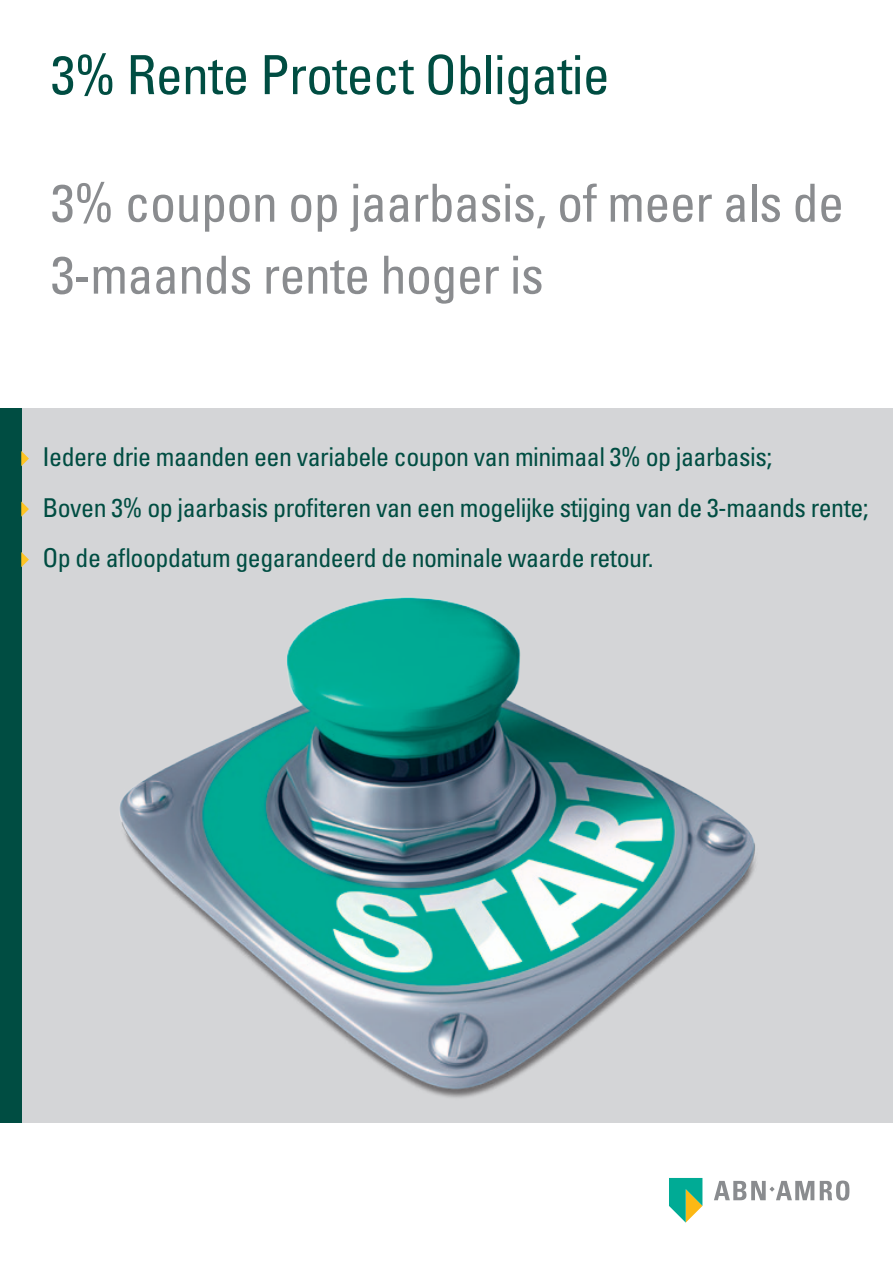
<style>
.page{position:relative;width:893px;height:1263px;background:#fff}
.page>*{position:absolute;margin:0;border:0;box-sizing:border-box;transform-origin:0 0}
.t1{font:condensed 54px "Univers";letter-spacing:-.015em;color:#004d42}
.t2{font:condensed 52.5px/72px "Univers";letter-spacing:-.015em;color:#8a8c8f}
.t3{font:condensed 25.95px/50.6px "Univers";letter-spacing:-.02em;color:#004d42}
</style>
<div class="page">
<svg style="left:714px;top:1181px;width:100px;height:19px"></svg>
<svg style="left:820px;top:1180px;width:29px;height:20px"></svg>
<svg style="left:669px;top:1178px;width:33px;height:44px"></svg>
<div style="left:6px;top:408px;width:887px;height:715px;background:#d4d5d7"></div>
<img style="left:120px;top:597px;width:636px;height:501px">
<div style="left:0;top:408px;width:21px;height:715px;background:#004d42"></div>
<svg style="left:21px;top:451px;width:8px;height:15px"></svg>
<svg style="left:21px;top:501px;width:8px;height:16px"></svg>
<svg style="left:21px;top:552px;width:8px;height:15px"></svg>
<h1 class="t1" style="left:51px;top:41px;width:560px">3% Rente Protect Obligatie</h1>
<h2 class="t2" style="left:51px;top:166px;width:795px">3% coupon op jaarbasis, of meer als de<br>3-maands rente hoger is</h2>
<p class="t3" style="left:43px;top:431px;width:828px">Iedere drie maanden een variabele coupon van minimaal 3% op jaarbasis;<br>Boven 3% op jaarbasis profiteren van een mogelijke stijging van de 3-maands rente;<br>Op de afloopdatum gegarandeerd de nominale waarde retour.</p>
</div>
